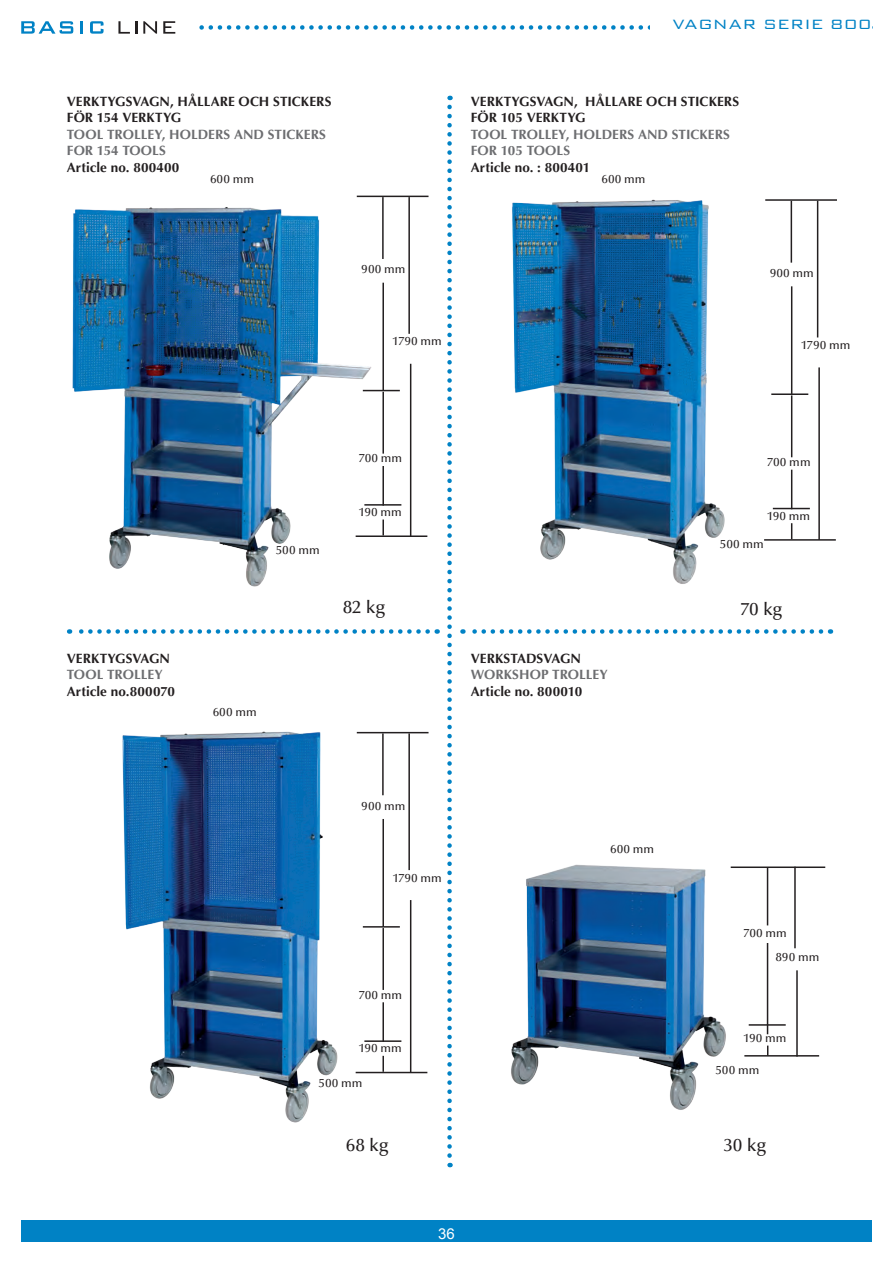
<style>
.page{position:relative;width:893px;height:1263px;background:#fff}
.page>*{position:absolute;margin:0;border:0;box-sizing:border-box;transform-origin:0 0}
.t1{font:500 18px "Optima";letter-spacing:-.01em;color:#231f20}
.t2{font:300 18px "Bank Gothic BT";letter-spacing:.025em;color:#0082c5}
.t3{font:15px "Arial";color:#fff}
.t4{font:700 13.5px/16.5px "Optima";letter-spacing:.005em;color:#231f20}
.t5{font:700 13.5px/16.5px "Optima";letter-spacing:.005em;color:#6c6d70}
.t6{font:500 12px "Optima";letter-spacing:.035em;color:#231f20}
</style>
<div class="page">
<div style="left:21px;top:1220px;width:851px;height:22px;background:#0082c5"></div>
<svg style="left:21px;top:21px;width:629px;height:13px"></svg>
<svg style="left:447px;top:107px;width:5px;height:1060px"></svg>
<svg style="left:462px;top:629px;width:359px;height:5px"></svg>
<svg style="left:69px;top:629px;width:359px;height:5px"></svg>
<img style="left:122px;top:731px;width:216px;height:392px">
<img style="left:72px;top:207px;width:305px;height:380px">
<img style="left:512px;top:199px;width:213px;height:385px">
<img style="left:511px;top:864px;width:215px;height:246px">
<hr style="left:357px;top:196px;width:71px;height:1px;background:#231f20">
<hr style="left:382px;top:197px;width:2px;height:62px;background:#231f20">
<hr style="left:382px;top:283px;width:2px;height:108px;background:#231f20">
<hr style="left:382px;top:392px;width:2px;height:62px;background:#231f20">
<hr style="left:382px;top:466px;width:2px;height:40px;background:#231f20">
<hr style="left:356px;top:535px;width:71px;height:2px;background:#231f20">
<svg style="left:382px;top:519px;width:2px;height:16px"></svg>
<hr style="left:364px;top:504px;width:37px;height:2px;background:#231f20">
<hr style="left:363px;top:390px;width:37px;height:1px;background:#231f20">
<hr style="left:408px;top:197px;width:2px;height:137px;background:#231f20">
<hr style="left:410px;top:364px;width:1px;height:172px;background:#231f20">
<hr style="left:765px;top:199px;width:72px;height:2px;background:#231f20">
<hr style="left:791px;top:201px;width:1px;height:62px;background:#231f20">
<hr style="left:791px;top:286px;width:1px;height:108px;background:#231f20">
<hr style="left:791px;top:395px;width:1px;height:62px;background:#231f20">
<hr style="left:791px;top:470px;width:1px;height:39px;background:#231f20">
<hr style="left:764px;top:539px;width:72px;height:2px;background:#231f20">
<svg style="left:791px;top:523px;width:1px;height:16px"></svg>
<hr style="left:773px;top:508px;width:37px;height:1px;background:#231f20">
<hr style="left:771px;top:393px;width:37px;height:2px;background:#231f20">
<hr style="left:817px;top:201px;width:1px;height:136px;background:#231f20">
<hr style="left:818px;top:367px;width:2px;height:173px;background:#231f20">
<hr style="left:357px;top:732px;width:71px;height:1px;background:#231f20">
<hr style="left:382px;top:733px;width:2px;height:62px;background:#231f20">
<hr style="left:382px;top:819px;width:2px;height:108px;background:#231f20">
<hr style="left:382px;top:928px;width:2px;height:62px;background:#231f20">
<hr style="left:382px;top:1002px;width:2px;height:40px;background:#231f20">
<hr style="left:356px;top:1072px;width:71px;height:1px;background:#231f20">
<svg style="left:382px;top:1056px;width:2px;height:16px"></svg>
<hr style="left:364px;top:1040px;width:37px;height:2px;background:#231f20">
<hr style="left:363px;top:926px;width:37px;height:1px;background:#231f20">
<hr style="left:408px;top:733px;width:2px;height:137px;background:#231f20">
<hr style="left:410px;top:900px;width:1px;height:172px;background:#231f20">
<hr style="left:731px;top:866px;width:94px;height:2px;background:#231f20">
<hr style="left:767px;top:867px;width:1px;height:58px;background:#231f20">
<hr style="left:767px;top:943px;width:1px;height:81px;background:#231f20">
<hr style="left:744px;top:1055px;width:75px;height:1px;background:#231f20">
<hr style="left:749px;top:1024px;width:37px;height:2px;background:#231f20">
<hr style="left:794px;top:867px;width:2px;height:81px;background:#231f20">
<hr style="left:796px;top:970px;width:2px;height:86px;background:#231f20">
<p class="t4" style="left:67px;top:93px;width:266px">VERKTYGSVAGN, HÅLLARE OCH STICKERS<br>FÖR 154 VERKTYG</p>
<p class="t5" style="left:67px;top:126px;width:261px">TOOL TROLLEY, HOLDERS AND STICKERS<br>FOR 154 TOOLS</p>
<p class="t4" style="left:67px;top:159px;width:114px">Article no. 800400</p>
<p class="t6" style="left:210px;top:172px;width:45px">600 mm</p>
<h1 class="t2" style="left:672px;top:15px;width:201px">VAGNAR SERIE 800</h1>
<p class="t4" style="left:471px;top:93px;width:270px">VERKTYGSVAGN, HÅLLARE OCH STICKERS<br>FÖR 105 VERKTYG</p>
<p class="t5" style="left:471px;top:126px;width:261px">TOOL TROLLEY, HOLDERS AND STICKERS<br>FOR 105 TOOLS</p>
<p class="t4" style="left:471px;top:159px;width:121px">Article no. : 800401</p>
<p class="t6" style="left:602px;top:172px;width:45px">600 mm</p>
<p class="t6" style="left:362px;top:263px;width:45px">900 mm</p>
<p class="t6" style="left:393px;top:335px;width:51px">1790 mm</p>
<p class="t6" style="left:770px;top:266px;width:45px">900 mm</p>
<p class="t6" style="left:801px;top:338px;width:51px">1790 mm</p>
<p class="t4" style="left:67px;top:650px;width:105px">VERKTYGSVAGN</p>
<p class="t5" style="left:67px;top:666px;width:97px">TOOL TROLLEY</p>
<p class="t4" style="left:67px;top:683px;width:110px">Article no.800070</p>
<p class="t6" style="left:276px;top:543px;width:45px">500 mm</p>
<p class="t6" style="left:213px;top:705px;width:45px">600 mm</p>
<p class="t6" style="left:359px;top:452px;width:45px">700 mm</p>
<p class="t6" style="left:359px;top:505px;width:45px">190 mm</p>
<p class="t6" style="left:767px;top:455px;width:45px">700 mm</p>
<p class="t6" style="left:767px;top:509px;width:45px">190 mm</p>
<p class="t6" style="left:720px;top:537px;width:45px">500 mm</p>
<h1 class="t1" style="left:343px;top:597px;width:44px">82 kg</h1>
<h1 class="t1" style="left:740px;top:599px;width:44px">70 kg</h1>
<p class="t4" style="left:471px;top:650px;width:112px">VERKSTADSVAGN</p>
<p class="t5" style="left:471px;top:666px;width:138px">WORKSHOP TROLLEY</p>
<p class="t4" style="left:471px;top:683px;width:113px">Article no. 800010</p>
<p class="t6" style="left:362px;top:799px;width:45px">900 mm</p>
<p class="t6" style="left:393px;top:871px;width:51px">1790 mm</p>
<p class="t6" style="left:359px;top:988px;width:45px">700 mm</p>
<p class="t6" style="left:359px;top:1041px;width:45px">190 mm</p>
<p class="t6" style="left:610px;top:842px;width:45px">600 mm</p>
<p class="t6" style="left:743px;top:926px;width:45px">700 mm</p>
<p class="t6" style="left:776px;top:951px;width:45px">890 mm</p>
<p class="t6" style="left:744px;top:1031px;width:45px">190 mm</p>
<p class="t6" style="left:716px;top:1064px;width:45px">500 mm</p>
<p class="t6" style="left:319px;top:1076px;width:45px">500 mm</p>
<h1 class="t1" style="left:346px;top:1135px;width:44px">68 kg</h1>
<p class="t3" style="left:438px;top:1223px;width:18px">36</p>
<h1 class="t1" style="left:724px;top:1135px;width:44px">30 kg</h1>
</div>
